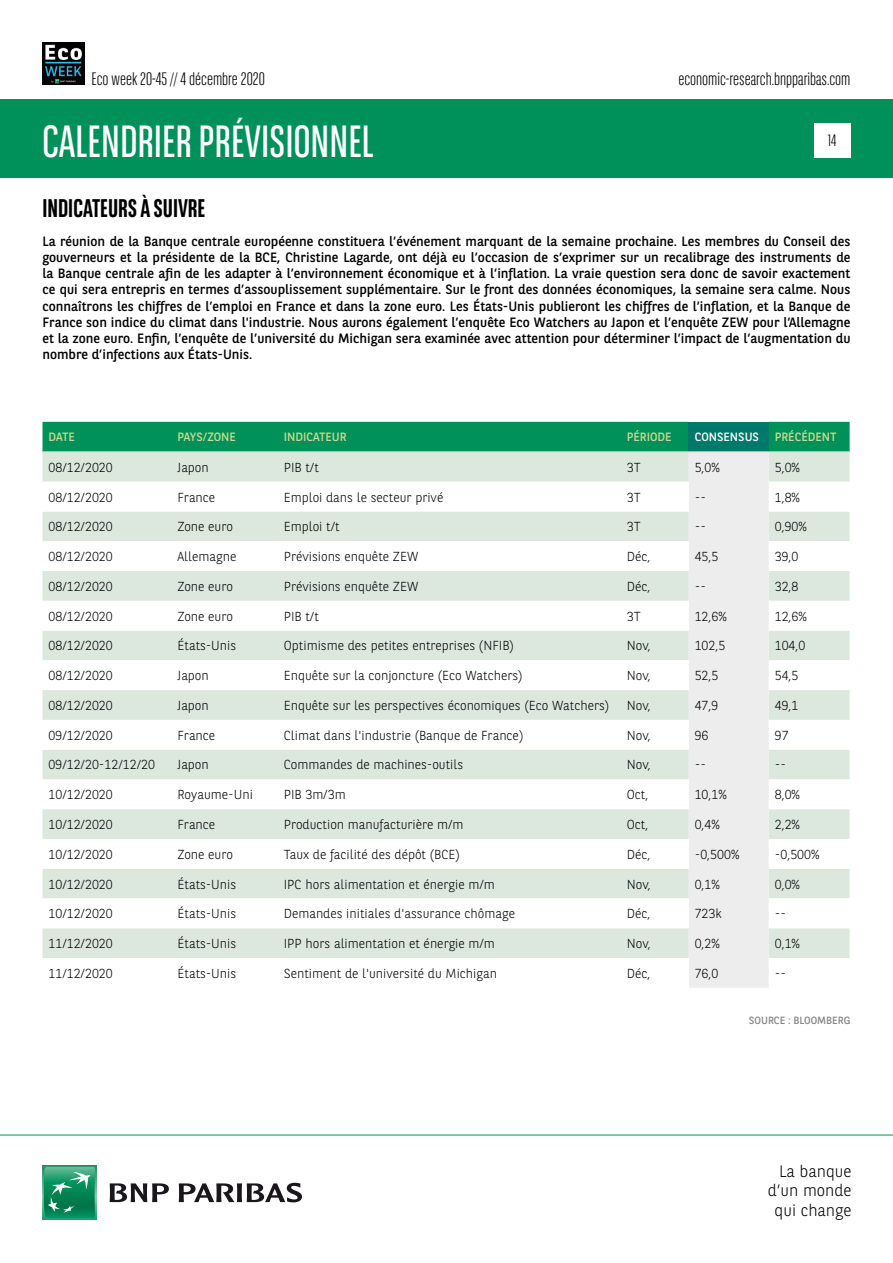
<style>
.page{position:relative;width:893px;height:1263px;background:#fff}
.page>*{position:absolute;margin:0;border:0;box-sizing:border-box;transform-origin:0 0}
.t1{font:45px "BNPP Sans Condensed";color:#fff}
.t2{font:700 25.5px "BNPP Sans Condensed";color:#000}
.t3{font:300 18px "BNPP Sans Condensed";color:#000}
.t4{font:300 16.5px/19.8px "BNPP Sans";color:#000;text-align:right}
.t5{font:300 16.5px "BNPP Sans Condensed";color:#000}
.t6{font:13.5px/16.2px "BNPP Sans";color:#000;text-align:justify}
.t7{font:300 13.05px "BNPP Sans";color:#000}
.t8{font:12px "BNPP Sans";color:#c9dc90}
.t9{font:12px "BNPP Sans";color:#fff}
.t10{font:10.5px "BNPP Sans";color:#878787}
</style>
<div class="page">
<div style="left:1px;top:99px;width:892px;height:78px;background:#00915b"></div>
<svg style="left:43px;top:1166px;width:53px;height:53px"></svg>
<svg style="left:44px;top:1167px;width:51px;height:51px;background:#26996e"></svg>
<svg style="left:110px;top:1183px;width:59px;height:19px"></svg>
<svg style="left:179px;top:1183px;width:123px;height:19px"></svg>
<hr style="left:0;top:1135px;width:893px;height:1px;background:#00915b">
<div style="left:814px;top:123px;width:36px;height:34px;background:#fff"></div>
<img style="left:43px;top:43px;width:42px;height:42px">
<svg style="left:43px;top:422px;width:807px;height:60px;background:#70bc9e"></svg>
<svg style="left:43px;top:482px;width:807px;height:506px"></svg>
<hr style="left:43px;top:451px;width:128px;height:1px;background:#a2c5a9">
<hr style="left:171px;top:451px;width:107px;height:1px;background:#a2c5a9">
<hr style="left:278px;top:451px;width:343px;height:1px;background:#a2c5a9">
<hr style="left:621px;top:451px;width:68px;height:1px;background:#a2c5a9">
<hr style="left:689px;top:451px;width:80px;height:1px;background:#a2c5a9">
<hr style="left:769px;top:451px;width:81px;height:1px;background:#a2c5a9">
<h3 class="t3" style="left:91px;top:67px;width:175px">Eco week 20-45 // 4 décembre 2020</h3>
<h3 class="t3" style="left:678px;top:67px;width:174px">economic-research.bnpparibas.com</h3>
<h1 class="t1" style="left:43px;top:113px;width:333px">CALENDRIER PRÉVISIONNEL</h1>
<h2 class="t2" style="left:43px;top:193px;width:164px">INDICATEURS À SUIVRE</h2>
<p class="t6" style="left:43px;top:232px;width:809px">La réunion de la Banque centrale européenne constituera l’événement marquant de la semaine prochaine. Les membres du Conseil des gouverneurs et la présidente de la BCE, Christine Lagarde, ont déjà eu l’occasion de s’exprimer sur un recalibrage des instruments de la Banque centrale afin de les adapter à l’environnement économique et à l’inflation. La vraie question sera donc de savoir exactement ce qui sera entrepris en termes d’assouplissement supplémentaire. Sur le front des données économiques, la semaine sera calme. Nous connaîtrons les chiffres de l’emploi en France et dans la zone euro. Les États-Unis publieront les chiffres de l’inflation, et la Banque de France son indice du climat dans l'industrie. Nous aurons également l’enquête Eco Watchers au Japon et l’enquête ZEW pour l’Allemagne et la zone euro. Enfin, l’enquête de l’université du Michigan sera examinée avec attention pour déterminer l’impact de l’augmentation du nombre d’infections aux États-Unis.</p>
<p class="t5" style="left:828px;top:130px;width:10px">14</p>
<p class="t8" style="left:48px;top:429px;width:28px">DATE</p>
<p class="t8" style="left:177px;top:429px;width:60px">PAYS/ZONE</p>
<p class="t8" style="left:284px;top:429px;width:64px">INDICATEUR</p>
<p class="t8" style="left:627px;top:429px;width:46px">PÉRIODE</p>
<p class="t9" style="left:695px;top:429px;width:66px">CONSENSUS</p>
<p class="t8" style="left:775px;top:429px;width:63px">PRÉCÉDENT</p>
<p class="t7" style="left:49px;top:458px;width:66px">08/12/2020</p>
<p class="t7" style="left:177px;top:458px;width:33px">Japon</p>
<p class="t7" style="left:284px;top:458px;width:37px">PIB t/t</p>
<p class="t7" style="left:627px;top:458px;width:15px">3T</p>
<p class="t7" style="left:695px;top:458px;width:27px">5,0%</p>
<p class="t7" style="left:775px;top:458px;width:27px">5,0%</p>
<p class="t7" style="left:49px;top:488px;width:66px">08/12/2020</p>
<p class="t7" style="left:177px;top:488px;width:39px">France</p>
<p class="t7" style="left:284px;top:488px;width:161px">Emploi dans le secteur privé</p>
<p class="t7" style="left:627px;top:488px;width:15px">3T</p>
<p class="t7" style="left:695px;top:488px;width:13px">--</p>
<p class="t7" style="left:775px;top:488px;width:27px">1,8%</p>
<p class="t7" style="left:49px;top:518px;width:66px">08/12/2020</p>
<p class="t7" style="left:177px;top:518px;width:57px">Zone euro</p>
<p class="t7" style="left:284px;top:518px;width:57px">Emploi t/t</p>
<p class="t7" style="left:627px;top:518px;width:15px">3T</p>
<p class="t7" style="left:695px;top:518px;width:13px">--</p>
<p class="t7" style="left:775px;top:518px;width:34px">0,90%</p>
<p class="t7" style="left:49px;top:548px;width:66px">08/12/2020</p>
<p class="t7" style="left:177px;top:548px;width:60px">Allemagne</p>
<p class="t7" style="left:284px;top:548px;width:136px">Prévisions enquête ZEW</p>
<p class="t7" style="left:627px;top:548px;width:25px">Déc,</p>
<p class="t7" style="left:695px;top:548px;width:25px">45,5</p>
<p class="t7" style="left:775px;top:548px;width:25px">39,0</p>
<p class="t7" style="left:49px;top:577px;width:66px">08/12/2020</p>
<p class="t7" style="left:177px;top:577px;width:57px">Zone euro</p>
<p class="t7" style="left:284px;top:577px;width:136px">Prévisions enquête ZEW</p>
<p class="t7" style="left:627px;top:577px;width:25px">Déc,</p>
<p class="t7" style="left:695px;top:577px;width:13px">--</p>
<p class="t7" style="left:775px;top:577px;width:25px">32,8</p>
<p class="t7" style="left:49px;top:607px;width:66px">08/12/2020</p>
<p class="t7" style="left:177px;top:607px;width:57px">Zone euro</p>
<p class="t7" style="left:284px;top:607px;width:37px">PIB t/t</p>
<p class="t7" style="left:627px;top:607px;width:15px">3T</p>
<p class="t7" style="left:695px;top:607px;width:34px">12,6%</p>
<p class="t7" style="left:775px;top:607px;width:34px">12,6%</p>
<p class="t7" style="left:49px;top:637px;width:66px">08/12/2020</p>
<p class="t7" style="left:177px;top:637px;width:60px">États-Unis</p>
<p class="t7" style="left:284px;top:637px;width:232px">Optimisme des petites entreprises (NFIB)</p>
<p class="t7" style="left:627px;top:637px;width:25px">Nov,</p>
<p class="t7" style="left:695px;top:637px;width:32px">102,5</p>
<p class="t7" style="left:775px;top:637px;width:32px">104,0</p>
<p class="t7" style="left:49px;top:667px;width:66px">08/12/2020</p>
<p class="t7" style="left:177px;top:667px;width:33px">Japon</p>
<p class="t7" style="left:284px;top:667px;width:240px">Enquête sur la conjoncture (Eco Watchers)</p>
<p class="t7" style="left:627px;top:667px;width:25px">Nov,</p>
<p class="t7" style="left:695px;top:667px;width:25px">52,5</p>
<p class="t7" style="left:775px;top:667px;width:25px">54,5</p>
<p class="t7" style="left:49px;top:696px;width:66px">08/12/2020</p>
<p class="t7" style="left:177px;top:696px;width:33px">Japon</p>
<p class="t7" style="left:284px;top:696px;width:327px">Enquête sur les perspectives économiques (Eco Watchers)</p>
<p class="t7" style="left:627px;top:696px;width:25px">Nov,</p>
<p class="t7" style="left:695px;top:696px;width:25px">47,9</p>
<p class="t7" style="left:775px;top:696px;width:25px">49,1</p>
<p class="t7" style="left:49px;top:726px;width:66px">09/12/2020</p>
<p class="t7" style="left:177px;top:726px;width:39px">France</p>
<p class="t7" style="left:284px;top:726px;width:241px">Climat dans l'industrie (Banque de France)</p>
<p class="t7" style="left:627px;top:726px;width:25px">Nov,</p>
<p class="t7" style="left:695px;top:726px;width:15px">96</p>
<p class="t7" style="left:775px;top:726px;width:15px">97</p>
<p class="t7" style="left:49px;top:756px;width:108px">09/12/20-12/12/20</p>
<p class="t7" style="left:177px;top:756px;width:33px">Japon</p>
<p class="t7" style="left:284px;top:756px;width:181px">Commandes de machines-outils</p>
<p class="t7" style="left:627px;top:756px;width:25px">Nov,</p>
<p class="t7" style="left:695px;top:756px;width:13px">--</p>
<p class="t7" style="left:775px;top:756px;width:13px">--</p>
<p class="t7" style="left:49px;top:786px;width:66px">10/12/2020</p>
<p class="t7" style="left:177px;top:786px;width:77px">Royaume-Uni</p>
<p class="t7" style="left:284px;top:786px;width:63px">PIB 3m/3m</p>
<p class="t7" style="left:627px;top:786px;width:23px">Oct,</p>
<p class="t7" style="left:695px;top:786px;width:34px">10,1%</p>
<p class="t7" style="left:775px;top:786px;width:27px">8,0%</p>
<p class="t7" style="left:49px;top:815px;width:66px">10/12/2020</p>
<p class="t7" style="left:177px;top:815px;width:39px">France</p>
<p class="t7" style="left:284px;top:815px;width:181px">Production manufacturière m/m</p>
<p class="t7" style="left:627px;top:815px;width:23px">Oct,</p>
<p class="t7" style="left:695px;top:815px;width:27px">0,4%</p>
<p class="t7" style="left:775px;top:815px;width:27px">2,2%</p>
<p class="t7" style="left:49px;top:845px;width:66px">10/12/2020</p>
<p class="t7" style="left:177px;top:845px;width:57px">Zone euro</p>
<p class="t7" style="left:284px;top:845px;width:178px">Taux de facilité des dépôt (BCE)</p>
<p class="t7" style="left:627px;top:845px;width:25px">Déc,</p>
<p class="t7" style="left:695px;top:845px;width:46px">-0,500%</p>
<p class="t7" style="left:775px;top:845px;width:46px">-0,500%</p>
<p class="t7" style="left:49px;top:875px;width:66px">10/12/2020</p>
<p class="t7" style="left:177px;top:875px;width:60px">États-Unis</p>
<p class="t7" style="left:284px;top:875px;width:212px">IPC hors alimentation et énergie m/m</p>
<p class="t7" style="left:627px;top:875px;width:25px">Nov,</p>
<p class="t7" style="left:695px;top:875px;width:27px">0,1%</p>
<p class="t7" style="left:775px;top:875px;width:27px">0,0%</p>
<p class="t7" style="left:49px;top:905px;width:66px">10/12/2020</p>
<p class="t7" style="left:177px;top:905px;width:60px">États-Unis</p>
<p class="t7" style="left:284px;top:905px;width:233px">Demandes initiales d'assurance chômage</p>
<p class="t7" style="left:627px;top:905px;width:25px">Déc,</p>
<p class="t7" style="left:695px;top:905px;width:28px">723k</p>
<p class="t7" style="left:775px;top:905px;width:13px">--</p>
<p class="t7" style="left:49px;top:935px;width:66px">11/12/2020</p>
<p class="t7" style="left:177px;top:935px;width:60px">États-Unis</p>
<p class="t7" style="left:284px;top:935px;width:213px">IPP hors alimentation et énergie m/m</p>
<p class="t7" style="left:627px;top:935px;width:25px">Nov,</p>
<p class="t7" style="left:695px;top:935px;width:27px">0,2%</p>
<p class="t7" style="left:775px;top:935px;width:27px">0,1%</p>
<p class="t7" style="left:49px;top:964px;width:66px">11/12/2020</p>
<p class="t7" style="left:177px;top:964px;width:60px">États-Unis</p>
<p class="t7" style="left:284px;top:964px;width:215px">Sentiment de l'université du Michigan</p>
<p class="t7" style="left:627px;top:964px;width:25px">Déc,</p>
<p class="t7" style="left:695px;top:964px;width:25px">76,0</p>
<p class="t7" style="left:775px;top:964px;width:13px">--</p>
<p class="t10" style="left:749px;top:1013px;width:103px">SOURCE : BLOOMBERG</p>
<p class="t4" style="left:768px;top:1160px;width:85px">La banque d’un monde qui change</p>
</div>
